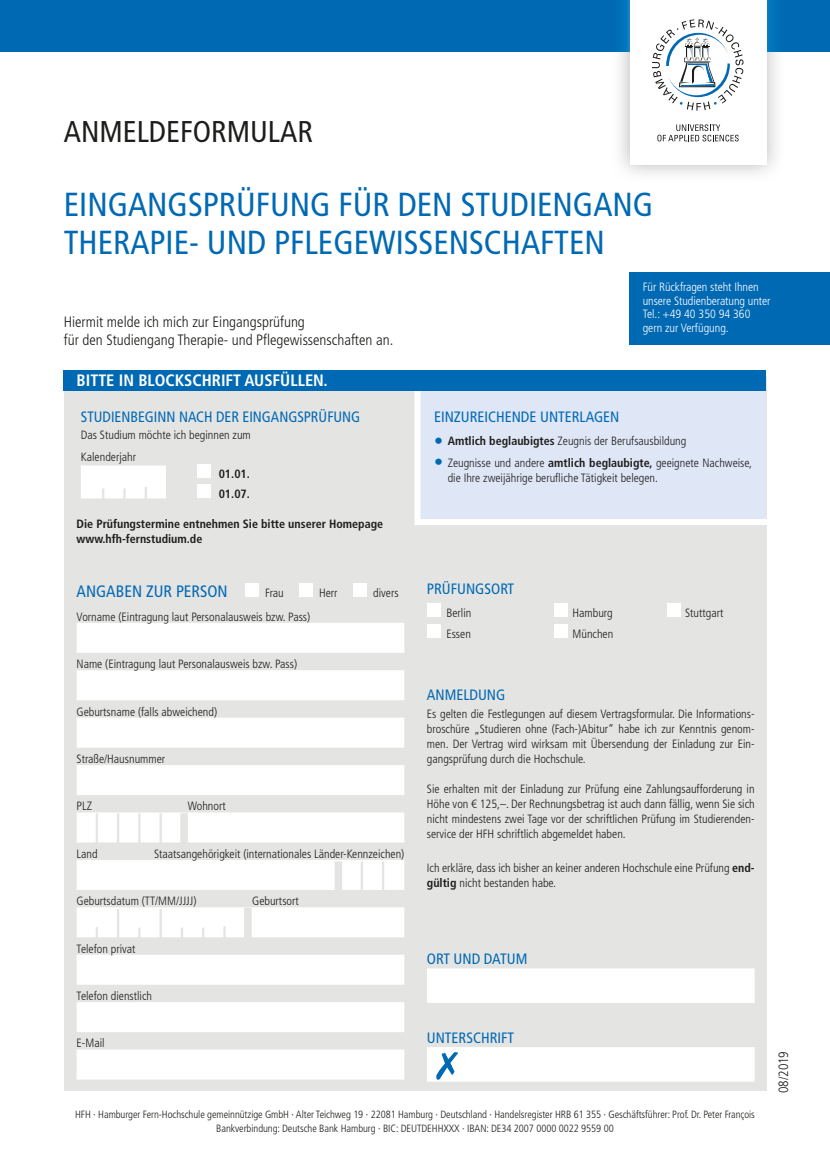
<style>
.page{position:relative;width:830px;height:1170px;background:#fff}
.page>*{position:absolute;margin:0;border:0;box-sizing:border-box;transform-origin:0 0}
.t1{font:condensed 33.3px/37.2px "Frutiger LT Std";color:#0069b4}
.t2{font:condensed 30px "Frutiger LT Std";color:#1d1d1b}
.t3{font:700 condensed 16.5px "Frutiger LT Std";color:#fff}
.t4{font:condensed 16.5px "Frutiger LT Std";color:#0069b4}
.t5{font:condensed 15px "Frutiger LT Std";color:#0069b4}
.t6{font:300 condensed 15px/18px "Frutiger LT Std";color:#1d1d1b}
.t7{font:300 condensed 13.5px "Frutiger LT Std";color:#1d1d1b}
.t8{font:300 condensed 12px/15px "Frutiger LT Std";color:#1d1d1b}
.t9{font:300 condensed 12px/13.5px "Frutiger LT Std";letter-spacing:-.005em;color:#fff}
.t10{font:700 condensed 12px/14.5px "Frutiger LT Std";color:#1d1d1b}
.t11{font:300 condensed 10.5px/13.5px "Frutiger LT Std";letter-spacing:-.005em;color:#1d1d1b;text-align:center}
.s1{font-size:18px;color:#0069b4}
.s2{font-weight:700}
</style>
<div class="page">
<div style="left:0;top:0;width:829px;height:51px;background:#0069b4"></div>
<img style="left:610px;top:51px;width:174px;height:123px">
<img style="left:623px;top:0;width:150px;height:51px">
<div style="left:629px;top:0;width:136px;height:164px;background:#fff"></div>
<svg style="left:657px;top:124px;width:81px;height:17px"></svg>
<svg style="left:652px;top:19px;width:92px;height:92px"></svg>
<div style="left:629px;top:272px;width:200px;height:72px;background:#0069b4"></div>
<div style="left:64px;top:376px;width:701px;height:715px;background:#e4e4e3"></div>
<div style="left:415px;top:380px;width:350px;height:139px;background:#dfe6f6"></div>
<div style="left:414px;top:380px;width:6px;height:140px;background:#fff"></div>
<div style="left:64px;top:370px;width:701px;height:20px;background:#0069b4"></div>
<div style="left:426px;top:603px;width:14px;height:14px;background:#fff"></div>
<div style="left:554px;top:603px;width:14px;height:14px;background:#fff"></div>
<div style="left:666px;top:603px;width:14px;height:14px;background:#fff"></div>
<div style="left:426px;top:624px;width:14px;height:14px;background:#fff"></div>
<div style="left:554px;top:624px;width:14px;height:14px;background:#fff"></div>
<div style="left:77px;top:622px;width:327px;height:30px;background:#fff"></div>
<div style="left:77px;top:670px;width:327px;height:30px;background:#fff"></div>
<div style="left:77px;top:717px;width:327px;height:30px;background:#fff"></div>
<div style="left:77px;top:765px;width:327px;height:30px;background:#fff"></div>
<div style="left:77px;top:812px;width:327px;height:30px;background:#fff"></div>
<div style="left:77px;top:859px;width:327px;height:30px;background:#fff"></div>
<div style="left:77px;top:907px;width:327px;height:30px;background:#fff"></div>
<div style="left:77px;top:954px;width:327px;height:30px;background:#fff"></div>
<div style="left:77px;top:1002px;width:327px;height:30px;background:#fff"></div>
<div style="left:77px;top:1049px;width:327px;height:30px;background:#fff"></div>
<div style="left:245px;top:583px;width:14px;height:13px;background:#fff"></div>
<div style="left:299px;top:583px;width:13px;height:13px;background:#fff"></div>
<div style="left:353px;top:583px;width:13px;height:13px;background:#fff"></div>
<hr style="left:96px;top:813px;width:2px;height:33px;background:#e4e4e3">
<hr style="left:117px;top:813px;width:2px;height:33px;background:#e4e4e3">
<hr style="left:138px;top:813px;width:2px;height:33px;background:#e4e4e3">
<hr style="left:159px;top:813px;width:3px;height:33px;background:#e4e4e3">
<div style="left:180px;top:813px;width:8px;height:33px;background:#e4e4e3"></div>
<svg style="left:181px;top:927px;width:2px;height:10px"></svg>
<svg style="left:96px;top:927px;width:2px;height:10px"></svg>
<hr style="left:117px;top:909px;width:2px;height:32px;background:#e4e4e3">
<svg style="left:138px;top:927px;width:2px;height:10px"></svg>
<hr style="left:159px;top:909px;width:3px;height:32px;background:#e4e4e3">
<svg style="left:202px;top:927px;width:2px;height:10px"></svg>
<svg style="left:223px;top:926px;width:2px;height:11px"></svg>
<div style="left:244px;top:907px;width:7px;height:33px;background:#e4e4e3"></div>
<div style="left:426px;top:1047px;width:328px;height:34px;background:#fff"></div>
<svg style="left:436px;top:1052px;width:22px;height:27px"></svg>
<div style="left:426px;top:968px;width:328px;height:34px;background:#fff"></div>
<div style="left:414px;top:519px;width:359px;height:6px;background:#fff"></div>
<hr style="left:382px;top:861px;width:2px;height:33px;background:#e4e4e3">
<hr style="left:360px;top:861px;width:3px;height:33px;background:#e4e4e3">
<div style="left:334px;top:861px;width:8px;height:33px;background:#e4e4e3"></div>
<div style="left:81px;top:465px;width:327px;height:33px;background:#fff"></div>
<svg style="left:102px;top:488px;width:2px;height:10px"></svg>
<hr style="left:123px;top:488px;width:3px;height:16px;background:#e4e4e3">
<svg style="left:145px;top:487px;width:2px;height:11px"></svg>
<div style="left:166px;top:465px;width:242px;height:39px;background:#e4e4e3"></div>
<div style="left:197px;top:463px;width:14px;height:14px;background:#fff"></div>
<div style="left:197px;top:484px;width:14px;height:14px;background:#fff"></div>
<h2 class="t2" style="left:64px;top:114px;width:250px">ANMELDEFORMULAR</h2>
<h1 class="t1" style="left:64px;top:186px;width:590px">EINGANGSPRÜFUNG FÜR DEN STUDIENGANG<br>THERAPIE- UND PFLEGEWISSENSCHAFTEN</h1>
<p class="t6" style="left:64px;top:313px;width:331px">Hiermit melde ich mich zur Eingangsprüfung<br>für den Studiengang Therapie- und Pflegewissenschaften an.</p>
<h3 class="t3" style="left:77px;top:371px;width:252px">BITTE IN BLOCKSCHRIFT AUSFÜLLEN.</h3>
<p class="t5" style="left:81px;top:408px;width:281px">STUDIENBEGINN NACH DER EINGANGSPRÜFUNG</p>
<p class="t8" style="left:81px;top:424px;width:171px;line-height:22.2px">Das Studium möchte ich beginnen zum<br>Kalenderjahr</p>
<p class="t10" style="left:219px;top:463px;width:33px;line-height:20.5px">01.01.<br>01.07.</p>
<p class="t10" style="left:77px;top:516px;width:308px">Die Prüfungstermine entnehmen Sie bitte unserer Homepage www.hfh-fernstudium.de</p>
<p class="t9" style="left:642px;top:280px;width:129px">Für Rückfragen steht Ihnen unsere Studienberatung unter<br>Tel.: +49 40 350 94 360 gern zur Verfügung.</p>
<p class="t5" style="left:434px;top:408px;width:187px">EINZUREICHENDE UNTERLAGEN</p>
<p class="t8" style="left:434px;top:434px;width:253px"><span class="s1">•</span> <span class="s2">Amtlich beglaubigtes</span> Zeugnis der Berufsausbildung</p>
<p class="t8" style="left:447px;top:455px;width:306px;text-indent:-14px"><span class="s1">•</span> Zeugnisse und andere <span class="s2">amtlich beglaubigte,</span> geeignete Nachweise, die Ihre zweijährige berufliche Tätigkeit belegen.</p>
<h3 class="t4" style="left:77px;top:581px;width:152px">ANGABEN ZUR PERSON</h3>
<p class="t8" style="left:265px;top:585px;width:20px">Frau</p>
<p class="t8" style="left:319px;top:585px;width:20px">Herr</p>
<p class="t8" style="left:373px;top:585px;width:27px">divers</p>
<p class="t8" style="left:77px;top:609px;width:235px">Vorname (Eintragung laut Personalausweis bzw. Pass)</p>
<p class="t8" style="left:77px;top:656px;width:222px">Name (Eintragung laut Personalausweis bzw. Pass)</p>
<p class="t8" style="left:77px;top:704px;width:142px">Geburtsname (falls abweichend)</p>
<p class="t8" style="left:77px;top:751px;width:90px">Straße/Hausnummer</p>
<p class="t8" style="left:77px;top:798px;width:17px">PLZ</p>
<p class="t8" style="left:188px;top:798px;width:40px">Wohnort</p>
<p class="t8" style="left:77px;top:846px;width:23px">Land</p>
<p class="t8" style="left:154px;top:846px;width:251px">Staatsangehörigkeit (internationales Länder-Kennzeichen)</p>
<p class="t8" style="left:77px;top:893px;width:121px">Geburtsdatum (TT/MM/JJJJ)</p>
<p class="t8" style="left:252px;top:893px;width:48px">Geburtsort</p>
<p class="t8" style="left:77px;top:941px;width:60px">Telefon privat</p>
<p class="t8" style="left:77px;top:988px;width:77px">Telefon dienstlich</p>
<p class="t8" style="left:77px;top:1035px;width:29px">E-Mail</p>
<p class="t5" style="left:426px;top:580px;width:89px">PRÜFUNGSORT</p>
<p class="t8" style="left:446px;top:605px;width:26px">Berlin</p>
<p class="t8" style="left:572px;top:605px;width:42px">Hamburg</p>
<p class="t8" style="left:684px;top:605px;width:40px">Stuttgart</p>
<p class="t8" style="left:446px;top:626px;width:26px">Essen</p>
<p class="t8" style="left:572px;top:626px;width:42px">München</p>
<p class="t5" style="left:426px;top:686px;width:80px">ANMELDUNG</p>
<p class="t8" style="left:426px;top:706px;width:329px;text-align:justify">Es gelten die Festlegungen auf diesem Vertragsformular. Die Informations&shy;broschüre „Studieren ohne (Fach-)Abitur“ habe ich zur Kenntnis genom&shy;men. Der Vertrag wird wirksam mit Übersendung der Einladung zur Ein&shy;gangsprüfung durch die Hochschule.</p>
<p class="t8" style="left:426px;top:781px;width:329px;text-align:justify">Sie erhalten mit der Einladung zur Prüfung eine Zahlungsaufforderung in Höhe von € 125,–. Der Rechnungsbetrag ist auch dann fällig, wenn Sie sich nicht mindestens zwei Tage vor der schriftlichen Prüfung im Studierenden&shy;service der HFH schriftlich abgemeldet haben.</p>
<p class="t8" style="left:426px;top:860px;width:329px">Ich erkläre, dass ich bisher an keiner anderen Hochschule eine Prüfung <span class="s2">end&shy;gültig</span> nicht bestanden habe.</p>
<p class="t5" style="left:426px;top:950px;width:102px">ORT UND DATUM</p>
<p class="t5" style="left:426px;top:1028px;width:89px">UNTERSCHRIFT</p>
<p class="t11" style="left:75px;top:1107px;width:681px">HFH · Hamburger Fern-Hochschule gemeinnützige GmbH · Alter Teichweg 19 · 22081 Hamburg · Deutschland · Handelsregister HRB 61 355 · Geschäftsführer: Prof. Dr. Peter François<br>Bankverbindung: Deutsche Bank Hamburg · BIC: DEUTDEHHXXX · IBAN: DE34 2007 0000 0022 9559 00</p>
<p class="t7" style="left:775px;top:1093px;width:44px;rotate:-90deg">08/2019</p>
</div>
